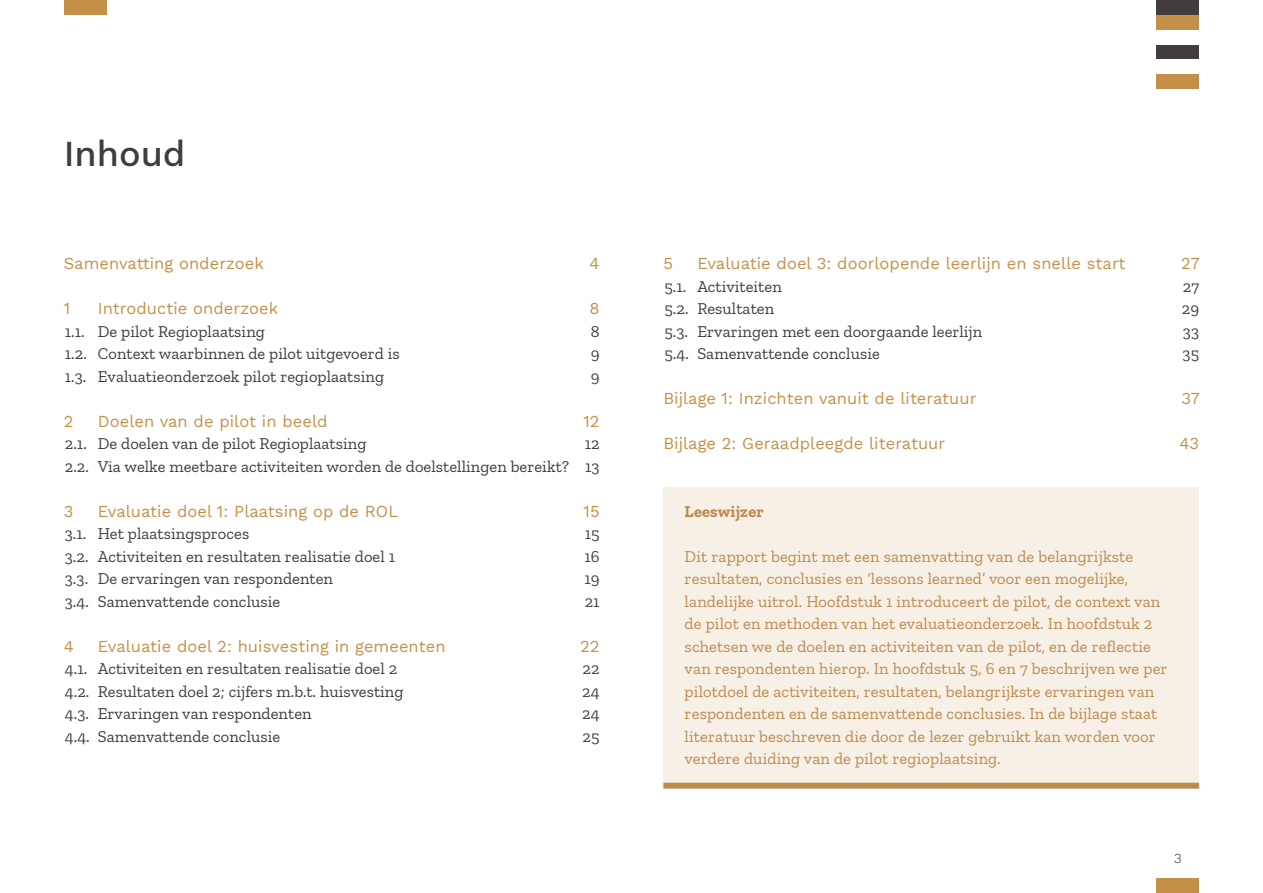
<style>
.page{position:relative;width:1263px;height:893px;background:#fff}
.page>*{position:absolute;margin:0;border:0;box-sizing:border-box;transform-origin:0 0}
._1e_onderverdeling{font:500 36px "Work Sans";color:#423c3d}
.t1{font:16.5px "Zilla Slab";letter-spacing:.005em;color:#423c3d}
.t2{font:16.5px/22.5px "Zilla Slab";letter-spacing:.01em;color:#bc8a4d}
.t3{font:16.5px "Work Sans";letter-spacing:.005em;color:#c49047}
.t4{font:700 16.5px "Zilla Slab";letter-spacing:.01em;color:#bc8a4d}
.t5{font:300 13.5px "Work Sans";color:#231f20}
</style>
<div class="page">
<div style="left:663px;top:487px;width:536px;height:294px;background:#f7f0e7"></div>
<div style="left:663px;top:783px;width:536px;height:6px;background:#bc8a4d"></div>
<div style="left:1157px;top:879px;width:42px;height:14px;background:#c49047"></div>
<div style="left:64px;top:0;width:42px;height:15px;background:#c49047"></div>
<div style="left:1157px;top:0;width:42px;height:15px;background:#423c3d"></div>
<div style="left:1157px;top:45px;width:42px;height:15px;background:#423c3d"></div>
<div style="left:1157px;top:15px;width:42px;height:15px;background:#c49047"></div>
<div style="left:1157px;top:74px;width:42px;height:15px;background:#c49047"></div>
<p class="_1e_onderverdeling" style="left:64px;top:126px;width:123px">Inhoud</p>
<p class="t3" style="left:64px;top:251px;width:202px">Samenvatting onderzoek</p>
<p class="t3" style="left:589px;top:251px;width:12px">4</p>
<p class="t3" style="left:64px;top:296px;width:8px">1</p>
<p class="t3" style="left:98px;top:296px;width:182px">Introductie onderzoek</p>
<p class="t3" style="left:589px;top:296px;width:12px">8</p>
<p class="t1" style="left:65px;top:322px;width:202px">1.1. De pilot Regioplaatsing</p>
<p class="t1" style="left:591px;top:322px;width:10px">8</p>
<p class="t1" style="left:65px;top:345px;width:336px">1.2. Context waarbinnen de pilot uitgevoerd is</p>
<p class="t1" style="left:591px;top:345px;width:10px">9</p>
<p class="t1" style="left:65px;top:367px;width:321px">1.3. Evaluatieonderzoek pilot regioplaatsing</p>
<p class="t1" style="left:591px;top:367px;width:10px">9</p>
<p class="t3" style="left:64px;top:409px;width:11px">2</p>
<p class="t3" style="left:98px;top:409px;width:231px">Doelen van de pilot in beeld</p>
<p class="t3" style="left:583px;top:409px;width:18px">12</p>
<p class="t1" style="left:65px;top:435px;width:303px">2.1. De doelen van de pilot Regioplaatsing</p>
<p class="t1" style="left:585px;top:435px;width:16px">12</p>
<p class="t1" style="left:65px;top:457px;width:536px">2.2. Via welke meetbare activiteiten worden de doelstellingen bereikt? 13</p>
<p class="t3" style="left:64px;top:499px;width:11px">3</p>
<p class="t3" style="left:98px;top:499px;width:302px">Evaluatie doel 1: Plaatsing op de ROL</p>
<p class="t3" style="left:583px;top:499px;width:18px">15</p>
<p class="t1" style="left:65px;top:525px;width:186px">3.1. Het plaatsingsproces</p>
<p class="t1" style="left:585px;top:525px;width:16px">15</p>
<p class="t1" style="left:65px;top:547px;width:332px">3.2. Activiteiten en resultaten realisatie doel 1</p>
<p class="t1" style="left:584px;top:547px;width:17px">16</p>
<p class="t1" style="left:65px;top:570px;width:270px">3.3. De ervaringen van respondenten</p>
<p class="t1" style="left:584px;top:570px;width:17px">19</p>
<p class="t1" style="left:65px;top:592px;width:217px">3.4. Samenvattende conclusie</p>
<p class="t1" style="left:585px;top:592px;width:16px">21</p>
<p class="t3" style="left:64px;top:634px;width:12px">4</p>
<p class="t3" style="left:98px;top:634px;width:349px">Evaluatie doel 2: huisvesting in gemeenten</p>
<p class="t3" style="left:580px;top:634px;width:21px">22</p>
<p class="t1" style="left:65px;top:660px;width:334px">4.1. Activiteiten en resultaten realisatie doel 2</p>
<p class="t1" style="left:582px;top:660px;width:19px">22</p>
<p class="t1" style="left:65px;top:682px;width:340px">4.2. Resultaten doel 2; cijfers m.b.t. huisvesting</p>
<p class="t1" style="left:582px;top:682px;width:19px">24</p>
<p class="t1" style="left:65px;top:705px;width:248px">4.3. Ervaringen van respondenten</p>
<p class="t1" style="left:582px;top:705px;width:19px">24</p>
<p class="t1" style="left:65px;top:727px;width:217px">4.4. Samenvattende conclusie</p>
<p class="t1" style="left:582px;top:727px;width:19px">25</p>
<p class="t3" style="left:663px;top:251px;width:11px">5</p>
<p class="t3" style="left:697px;top:251px;width:429px">Evaluatie doel 3: doorlopende leerlijn en snelle start</p>
<p class="t3" style="left:1181px;top:251px;width:20px">27</p>
<p class="t1" style="left:664px;top:277px;width:119px">5.1. Activiteiten</p>
<p class="t1" style="left:1183px;top:277px;width:18px">27</p>
<p class="t1" style="left:664px;top:300px;width:111px">5.2. Resultaten</p>
<p class="t1" style="left:1182px;top:300px;width:19px">29</p>
<p class="t1" style="left:664px;top:322px;width:319px">5.3. Ervaringen met een doorgaande leerlijn</p>
<p class="t1" style="left:1183px;top:322px;width:18px">33</p>
<p class="t1" style="left:664px;top:345px;width:217px">5.4. Samenvattende conclusie</p>
<p class="t1" style="left:1182px;top:345px;width:18px">35</p>
<p class="t3" style="left:663px;top:386px;width:315px">Bijlage 1: Inzichten vanuit de literatuur</p>
<p class="t3" style="left:1181px;top:386px;width:20px">37</p>
<p class="t3" style="left:663px;top:431px;width:283px">Bijlage 2: Geraadpleegde literatuur</p>
<p class="t3" style="left:1179px;top:431px;width:21px">43</p>
<p class="t4" style="left:685px;top:502px;width:81px">Leeswijzer</p>
<p class="t2" style="left:685px;top:545px;width:484px">Dit rapport begint met een samenvatting van de belangrijkste resultaten, conclusies en ‘lessons learned’ voor een mogelijke, landelijke uitrol. Hoofdstuk 1 introduceert de pilot, de context van de pilot en methoden van het evaluatieonderzoek. In hoofdstuk 2 schetsen we de doelen en activiteiten van de pilot, en de reflectie van respondenten hierop. In hoofdstuk 5, 6 en 7 beschrijven we per pilotdoel de activiteiten, resultaten, belangrijkste ervaringen van respondenten en de samenvattende conclusies. In de bijlage staat literatuur beschreven die door de lezer gebruikt kan worden voor verdere duiding van de pilot regioplaatsing.</p>
<p class="t5" style="left:1174px;top:848px;width:9px">3</p>
</div>
